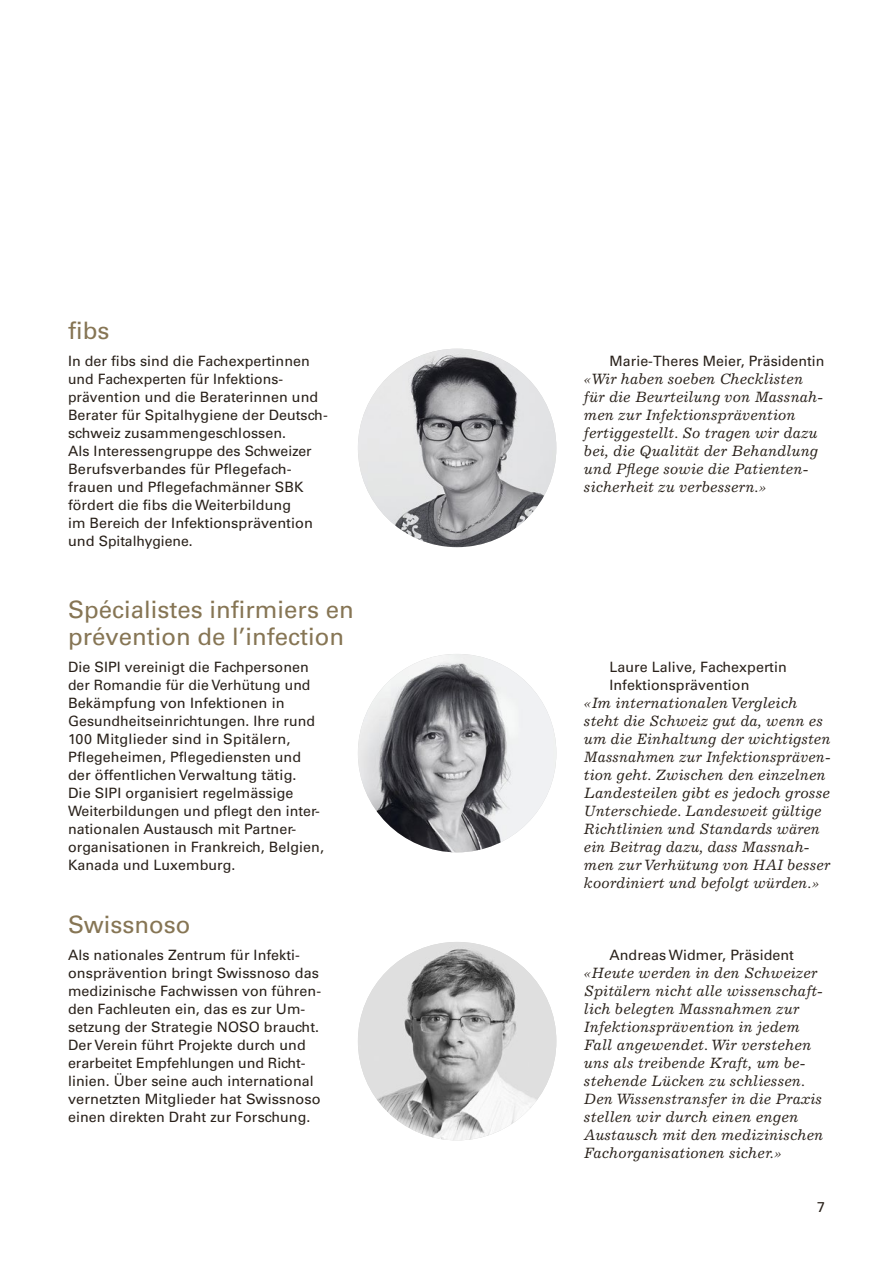
<style>
.page{position:relative;width:893px;height:1263px;background:#fff}
.page>*{position:absolute;margin:0;border:0;box-sizing:border-box;transform-origin:0 0}
.t1{font:24px/27px "Univers LT";color:#867554}
.t2{font:italic 15px/18px "Excelsior LT";color:#29211a}
.t3{font:14.25px/18px "Univers LT";letter-spacing:.005em;color:#29211a}
</style>
<div class="page">
<img style="left:358px;top:654px;width:198px;height:198px;border-radius:99px">
<img style="left:358px;top:942px;width:198px;height:198px;border-radius:99px">
<img style="left:358px;top:349px;width:198px;height:198px;border-radius:99px">
<h1 class="t1" style="left:68px;top:317px;width:43px">fibs</h1>
<p class="t3" style="left:68px;top:352px;width:260px">In der fibs sind die Fachexpertinnen und Fachexperten für Infektions&shy;prävention und die Beraterinnen und Berater für Spitalhygiene der Deutsch&shy;schweiz zusammengeschlossen.<br>Als Interessengruppe des Schweizer Berufsverbandes für Pflegefach&shy;frauen und Pflegefachmänner SBK fördert die fibs die Weiterbildung<br>im Bereich der Infektionsprävention und Spitalhygiene.</p>
<h1 class="t1" style="left:68px;top:596px;width:287px">Spécialistes infirmiers en prévention de l’infection</h1>
<p class="t3" style="left:68px;top:658px;width:257px">Die SIPI vereinigt die Fachpersonen der Romandie für die Verhütung und Bekämpfung von Infektionen in Gesundheitseinrichtungen. Ihre rund 100 Mitglieder sind in Spitälern, Pflegeheimen, Pflegediensten und der öffentlichen Verwaltung tätig.<br>Die SIPI organisiert regelmässige Weiterbildungen und pflegt den inter&shy;nationalen Austausch mit Partner&shy;organisationen in Frankreich, Belgien, Kanada und Luxemburg.</p>
<h1 class="t1" style="left:68px;top:911px;width:124px">Swissnoso</h1>
<p class="t3" style="left:68px;top:946px;width:255px">Als nationales Zentrum für Infekti&shy;onsprävention bringt Swissnoso das medizinische Fachwissen von führen&shy;den Fachleuten ein, das es zur Um&shy;setzung der Strategie NOSO braucht.<br>Der Verein führt Projekte durch und erarbeitet Empfehlungen und Richt&shy;linien. Über seine auch international vernetzten Mitglieder hat Swissnoso einen direkten Draht zur Forschung.</p>
<p class="t3" style="left:609px;top:352px;width:217px">Marie-Theres Meier, Präsidentin</p>
<p class="t2" style="left:584px;top:370px;width:241px">«Wir haben soeben Checklisten für die Beurteilung von Massnah&shy;men zur Infektionsprävention fertiggestellt. So tragen wir dazu bei, die Qualität der Behandlung und Pflege sowie die Patienten&shy;sicherheit zu verbessern.»</p>
<p class="t3" style="left:584px;top:658px;width:204px;text-indent:26px">Laure Lalive, Fachexpertin -Infektionsprävention</p>
<p class="t2" style="left:584px;top:694px;width:248px">«Im internationalen Vergleich steht die Schweiz gut da, wenn es um die Einhaltung der wichtigsten Massnahmen zur Infektionspräven&shy;tion geht. Zwischen den einzelnen Landesteilen gibt es jedoch grosse Unterschiede. Landesweit gültige Richtlinien und Standards wären ein Beitrag dazu, dass Massnah&shy;men zur Verhütung von HAI besser koordiniert und befolgt würden.»</p>
<p class="t3" style="left:609px;top:946px;width:186px">Andreas Widmer, Präsident</p>
<p class="t2" style="left:584px;top:964px;width:241px">«Heute werden in den Schweizer<br>Spitälern nicht alle wissenschaft&shy;lich belegten Massnahmen zur<br>Infektionsprävention in jedem<br>Fall angewendet. Wir verstehen uns als treibende Kraft, um be&shy;stehende Lücken zu schliessen.<br>Den Wissenstransfer in die Praxis stellen wir durch einen engen<br>Austausch mit den medizinischen<br>Fachorganisationen sicher.»</p>
<p class="t3" style="left:817px;top:1198px;width:9px">7</p>
</div>
